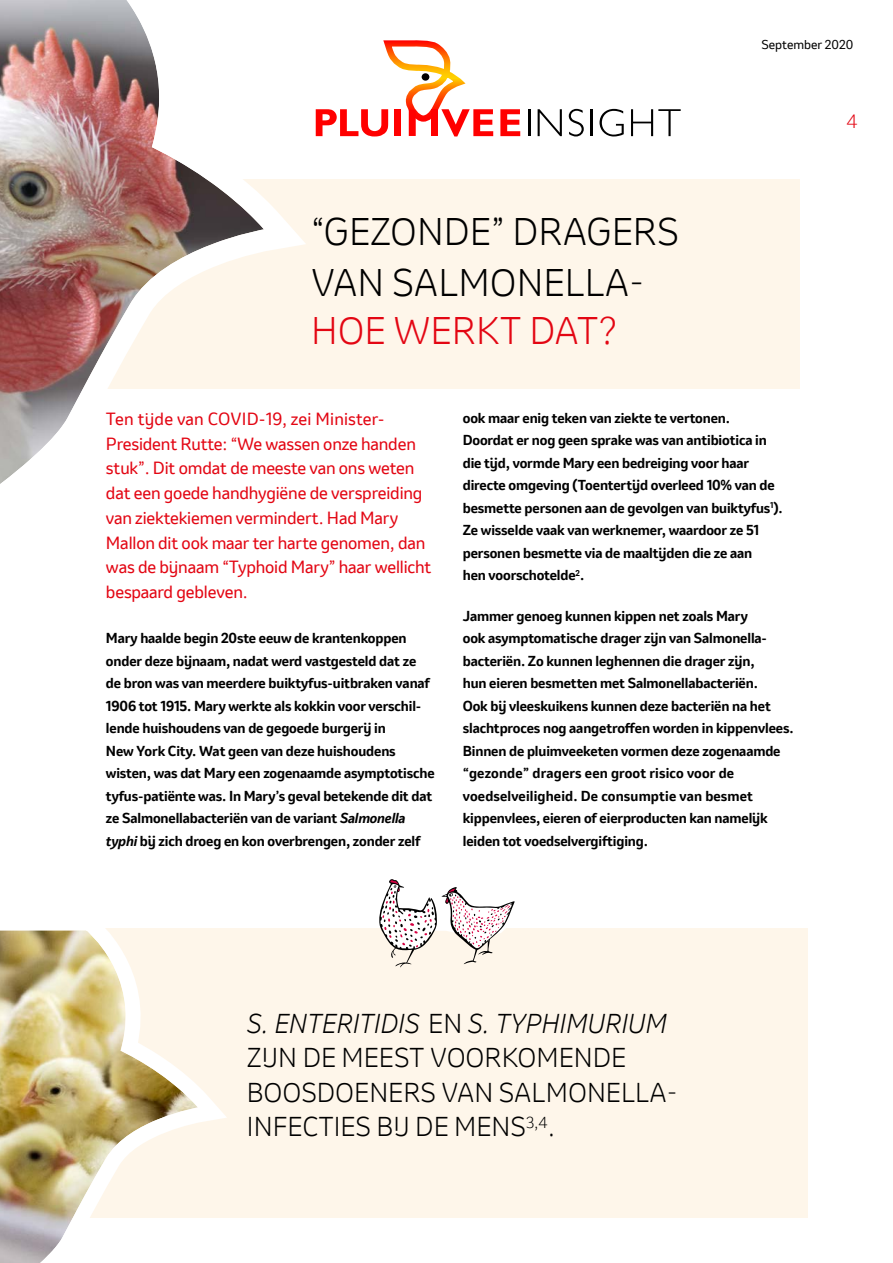
<style>
.page{position:relative;width:893px;height:1263px;background:#fff}
.page>*{position:absolute;margin:0;border:0;box-sizing:border-box;transform-origin:0 0}
.t1{font:300 36px/51px "Invention";color:#000}
.t2{font:300 36px "Invention";color:#e30613}
.t3{font:300 25.5px/34.5px "Invention";color:#000}
.t4{font:300 18px "Invention";color:#e30613}
.t5{font:16.5px/24.8px "Invention";letter-spacing:-.01em;color:#e30613}
.t6{font:700 13.5px/22.5px "Invention";letter-spacing:-.01em;color:#000}
.t7{font:12px "Invention";color:#000}
.s1{font-style:italic}
</style>
<div class="page">
<div style="left:77px;top:180px;width:723px;height:209px;background:#fef6ea"></div>
<svg style="left:500px;top:109px;width:20px;height:27px"></svg>
<hr style="left:528px;top:109px;width:2px;height:27px;background:#000">
<svg style="left:538px;top:109px;width:24px;height:27px"></svg>
<svg style="left:569px;top:109px;width:15px;height:27px"></svg>
<hr style="left:590px;top:109px;width:3px;height:27px;background:#000">
<svg style="left:599px;top:109px;width:25px;height:27px"></svg>
<svg style="left:631px;top:109px;width:50px;height:27px"></svg>
<svg style="left:327px;top:40px;width:166px;height:96px"></svg>
<img style="left:0;top:0;width:327px;height:484px">
<div style="left:30px;top:928px;width:778px;height:289px;background:#fef6ea"></div>
<img style="left:0;top:928px;width:242px;height:335px">
<svg style="left:379px;top:879px;width:136px;height:88px"></svg>
<p class="t7" style="left:761px;top:37px;width:93px">September 2020</p>
<h1 class="t1" style="left:311px;top:206px;width:369px">“GEZONDE” DRAGERS<br>VAN SALMONELLA-</h1>
<h1 class="t2" style="left:311px;top:306px;width:307px">HOE WERKT DAT?</h1>
<p class="t5" style="left:106px;top:406px;width:327px">Ten tijde van COVID-19, zei Minister-President Rutte: “We wassen onze handen stuk”. Dit omdat de meeste van ons weten dat een goede handhygiëne de verspreiding van ziektekiemen vermindert. Had Mary Mallon dit ook maar ter harte genomen, dan was de bijnaam “Typhoid Mary” haar wellicht bespaard gebleven.</p>
<p class="t6" style="left:106px;top:627px;width:330px">Mary haalde begin 20ste eeuw de krantenkoppen onder deze bijnaam, nadat werd vastgesteld dat ze de bron was van meerdere buiktyfus-uitbraken vanaf 1906 tot 1915. Mary werkte als kokkin voor verschil&shy;lende huishoudens van de gegoede burgerij in<br>New York City. Wat geen van deze huishoudens wisten, was dat Mary een zogenaamde asymptotische tyfus-patiënte was. In Mary’s geval betekende dit dat ze Salmonellabacteriën van de variant <span class="s1">Salmonella typhi</span> bij zich droeg en kon overbrengen, zonder zelf</p>
<p class="t6" style="left:463px;top:406px;width:321px">ook maar enig teken van ziekte te vertonen.<br>Doordat er nog geen sprake was van antibiotica in die tijd, vormde Mary een bedreiging voor haar directe omgeving (Toentertijd overleed 10% van de besmette personen aan de gevolgen van buiktyfus<sup>1</sup>).<br>Ze wisselde vaak van werknemer, waardoor ze 51 personen besmette via de maaltijden die ze aan<br>hen voorschotelde<sup>2</sup>.</p>
<p class="t6" style="left:463px;top:604px;width:332px">Jammer genoeg kunnen kippen net zoals Mary<br>ook asymptomatische drager zijn van Salmonella&shy;bacteriën. Zo kunnen leghennen die drager zijn,<br>hun eieren besmetten met Salmonellabacteriën.<br>Ook bij vleeskuikens kunnen deze bacteriën na het slachtproces nog aangetroffen worden in kippenvlees.<br>Binnen de pluimveeketen vormen deze zogenaamde “gezonde” dragers een groot risico voor de voedselveiligheid. De consumptie van besmet kippenvlees, eieren of eierproducten kan namelijk leiden tot voedselvergiftiging.</p>
<h3 class="t4" style="left:846px;top:109px;width:13px">4</h3>
<h2 class="t3" style="left:247px;top:1006px;width:432px"><span class="s1">S. ENTERITIDIS</span> EN <span class="s1">S. TYPHIMURIUM<br></span>ZIJN DE MEEST VOORKOMENDE<br>BOOSDOENERS VAN SALMONELLA-<br>INFECTIES BIJ DE MENS<sup>3,4</sup>.</h2>
</div>
